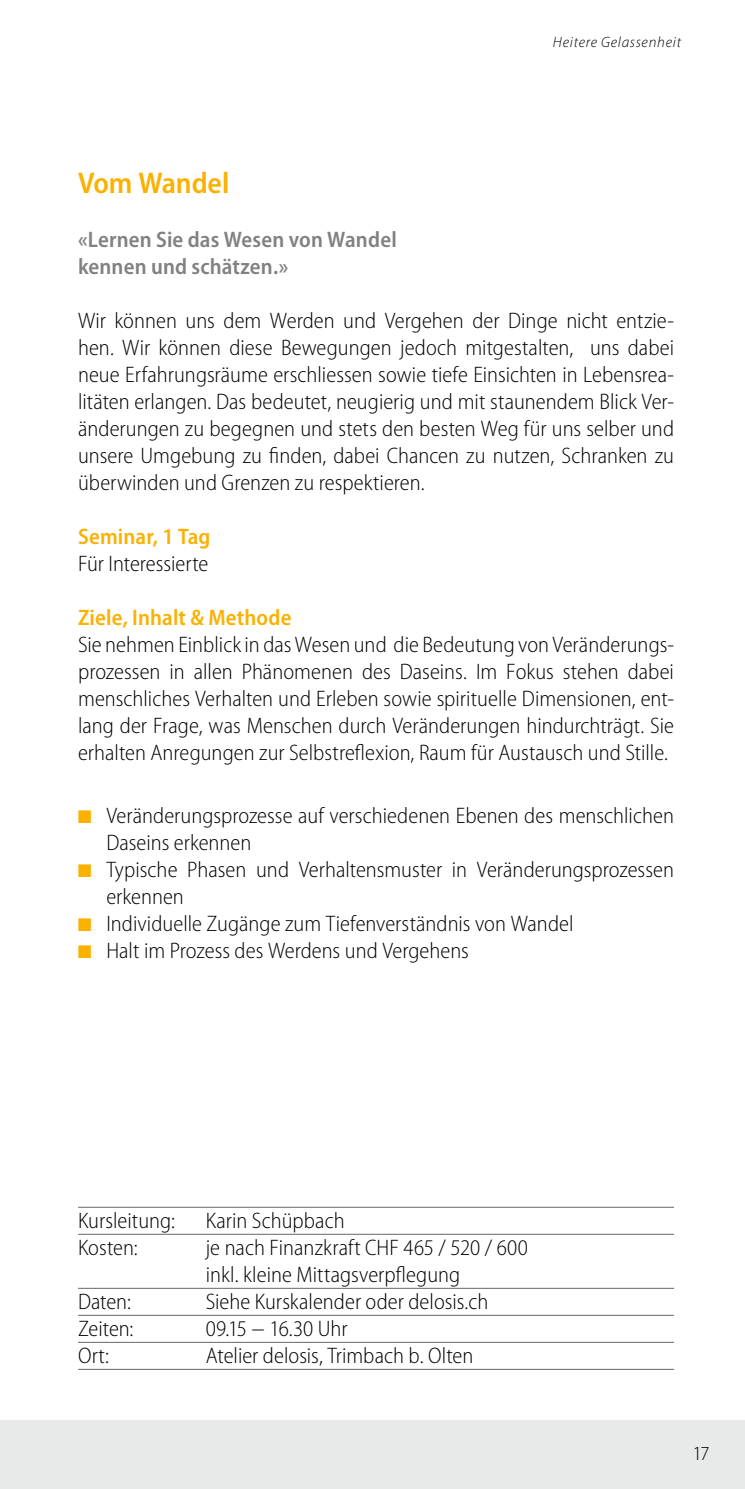
<style>
.page{position:relative;width:745px;height:1489px;background:#fff}
.page>*{position:absolute;margin:0;border:0;box-sizing:border-box;transform-origin:0 0}
.t1{font:600 semi-condensed 30px "Myriad Pro";letter-spacing:-.005em;color:#fab100}
.t2{font:300 semi-condensed 22.5px/27px "Myriad Pro";color:#000;text-align:justify}
.t3{font:600 semi-condensed 22.5px/27px "Myriad Pro";letter-spacing:.01em;color:#818181}
.t4{font:600 semi-condensed 22.5px "Myriad Pro";letter-spacing:.005em;color:#fab100}
.t5{font:300 semi-condensed 20px "Myriad Pro";color:#000}
.t6{font:italic 300 15px "Myriad Pro";letter-spacing:.05em;color:#000}
.s1{font-family:"Monotype Sorts";font-weight:400;font-stretch:normal;font-size:17.5px;color:#fab100}
</style>
<div class="page">
<div style="left:0;top:1419px;width:744px;height:69px;background:#e8e9e9"></div>
<hr style="left:78px;top:1206px;width:595px;height:1px;background:#676767">
<hr style="left:78px;top:1233px;width:595px;height:1px;background:#676767">
<hr style="left:78px;top:1287px;width:595px;height:1px;background:#676767">
<hr style="left:78px;top:1314px;width:595px;height:1px;background:#676767">
<hr style="left:78px;top:1341px;width:595px;height:1px;background:#676767">
<hr style="left:78px;top:1368px;width:595px;height:1px;background:#676767">
<p class="t6" style="left:552px;top:33px;width:130px">Heitere Gelassenheit</p>
<h1 class="t1" style="left:78px;top:164px;width:153px">Vom Wandel</h1>
<p class="t3" style="left:78px;top:225px;width:320px">«Lernen Sie das Wesen von Wandel kennen und schätzen.»</p>
<p class="t2" style="left:78px;top:306px;width:597px">Wir können uns dem Werden und Vergehen der Dinge nicht entzie&shy;hen. Wir können diese Bewegungen jedoch mitgestalten, uns dabei neue Erfahrungsräume erschliessen sowie tiefe Einsichten in Lebensrea&shy;litäten erlangen. Das bedeutet, neugierig und mit staunendem Blick Ver&shy;änderungen zu begegnen und stets den besten Weg für uns selber und unsere Umgebung zu finden, dabei Chancen zu nutzen, Schranken zu überwinden und Grenzen zu respektieren.</p>
<p class="t4" style="left:78px;top:522px;width:134px">Seminar, 1 Tag</p>
<p class="t2" style="left:78px;top:549px;width:132px">Für Interessierte</p>
<p class="t4" style="left:78px;top:603px;width:215px">Ziele, Inhalt &amp; Methode</p>
<p class="t2" style="left:78px;top:630px;width:597px">Sie nehmen Einblick in das Wesen und die Bedeutung von Veränderungs&shy;prozessen in allen Phänomenen des Daseins. Im Fokus stehen dabei menschliches Verhalten und Erleben sowie spirituelle Dimensionen, ent&shy;lang der Frage, was Menschen durch Veränderungen hindurchträgt. Sie erhalten Anregungen zur Selbstreflexion, Raum für Austausch und Stille.</p>
<p class="t2" style="left:78px;top:801px;width:597px"><span class="s1">Q</span> Veränderungsprozesse auf verschiedenen Ebenen des menschlichen</p>
<p class="t2" style="left:106px;top:828px;width:146px">Daseins erkennen</p>
<p class="t2" style="left:78px;top:855px;width:597px"><span class="s1">Q</span> Typische Phasen und Verhaltensmuster in Veränderungsprozessen</p>
<p class="t2" style="left:106px;top:882px;width:79px">erkennen</p>
<p class="t2" style="left:78px;top:909px;width:496px"><span class="s1">Q</span> Individuelle Zugänge zum Tiefenverständnis von Wandel</p>
<p class="t2" style="left:78px;top:936px;width:392px"><span class="s1">Q</span> Halt im Prozess des Werdens und Vergehens</p>
<p class="t2" style="left:78px;top:1206px;width:98px">Kursleitung:</p>
<p class="t2" style="left:206px;top:1206px;width:140px">Karin Schüpbach</p>
<p class="t2" style="left:78px;top:1233px;width:61px">Kosten:</p>
<p class="t2" style="left:206px;top:1233px;width:323px">je nach Finanzkraft CHF 465 / 520 / 600 inkl. kleine Mittagsverpflegung</p>
<p class="t2" style="left:78px;top:1287px;width:54px">Daten:</p>
<p class="t2" style="left:206px;top:1287px;width:284px">Siehe Kurskalender oder delosis.ch</p>
<p class="t2" style="left:78px;top:1314px;width:57px">Zeiten:</p>
<p class="t2" style="left:206px;top:1314px;width:143px">09.15 − 16.30 Uhr</p>
<p class="t2" style="left:78px;top:1341px;width:33px">Ort:</p>
<p class="t2" style="left:206px;top:1341px;width:269px">Atelier delosis, Trimbach b. Olten</p>
<p class="t5" style="left:692px;top:1440px;width:18px">17</p>
</div>
